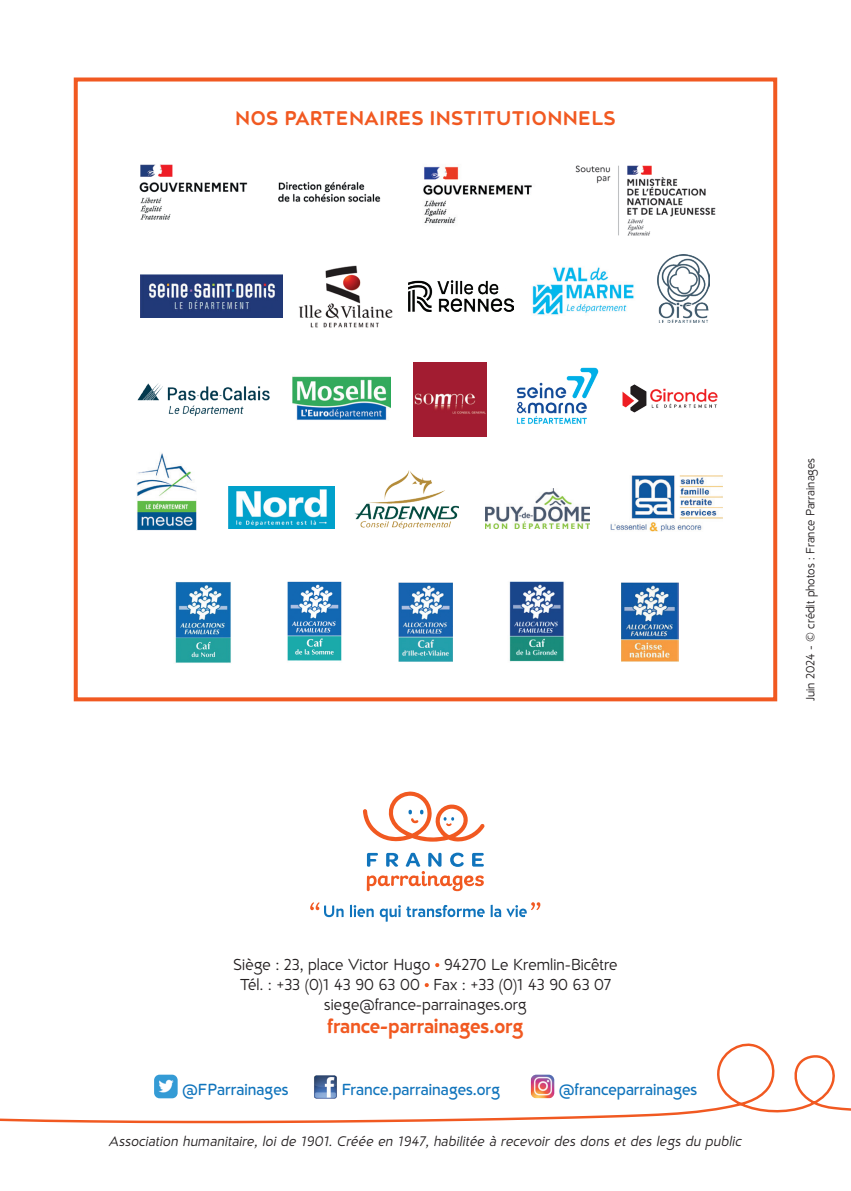
<style>
.page{position:relative;width:851px;height:1191px;background:#fff}
.page>*{position:absolute;margin:0;border:0;box-sizing:border-box;transform-origin:0 0}
.t1{font:700 20px "D Hanna Soft";letter-spacing:.015em;color:#f15921}
.t2{font:700 20px "D Hanna Soft";letter-spacing:-.01em;color:#f15921}
.t3{font:16.2px "D Hanna Soft";color:#1074bc}
.t4{font:16px/20px "D Hanna Soft";letter-spacing:.005em;color:#231f20;text-align:center}
.t5{font:italic 14px "D Hanna Soft";letter-spacing:.025em;color:#231f20}
.t6{font:12px "D Hanna Soft";color:#231f20}
</style>
<div class="page">
<div style="left:74px;top:77px;width:703px;height:624px;border:4px solid #f15921"></div>
<img style="left:354px;top:470px;width:104px;height:58px">
<img style="left:485px;top:488px;width:104px;height:40px">
<img style="left:137px;top:383px;width:133px;height:34px">
<img style="left:657px;top:255px;width:52px;height:67px">
<img style="left:175px;top:582px;width:56px;height:81px">
<img style="left:610px;top:476px;width:112px;height:56px">
<img style="left:293px;top:376px;width:97px;height:44px">
<img style="left:299px;top:265px;width:94px;height:63px">
<img style="left:139px;top:164px;width:242px;height:56px">
<img style="left:423px;top:166px;width:109px;height:58px">
<img style="left:414px;top:362px;width:73px;height:74px">
<img style="left:141px;top:275px;width:142px;height:42px">
<img style="left:532px;top:267px;width:102px;height:48px">
<img style="left:287px;top:581px;width:55px;height:80px">
<img style="left:398px;top:582px;width:54px;height:79px">
<img style="left:621px;top:582px;width:57px;height:79px">
<img style="left:509px;top:581px;width:55px;height:81px">
<svg style="left:0;top:1043px;width:850px;height:81px"></svg>
<img style="left:311px;top:1074px;width:26px;height:27px">
<img style="left:530px;top:1074px;width:24px;height:24px">
<img style="left:154px;top:1074px;width:24px;height:24px">
<svg style="left:435px;top:963px;width:4px;height:4px"></svg>
<svg style="left:424px;top:983px;width:5px;height:4px"></svg>
<svg style="left:366px;top:852px;width:117px;height:39px"></svg>
<svg style="left:363px;top:791px;width:121px;height:51px"></svg>
<svg style="left:310px;top:902px;width:33px;height:15px"></svg>
<svg style="left:350px;top:904px;width:23px;height:13px"></svg>
<svg style="left:380px;top:905px;width:104px;height:16px"></svg>
<svg style="left:490px;top:902px;width:50px;height:15px"></svg>
<img style="left:516px;top:367px;width:83px;height:57px">
<img style="left:408px;top:281px;width:105px;height:30px">
<img style="left:622px;top:384px;width:96px;height:29px">
<img style="left:137px;top:453px;width:60px;height:77px">
<img style="left:575px;top:165px;width:141px;height:71px">
<img style="left:229px;top:486px;width:105px;height:42px">
<p class="t1" style="left:235px;top:105px;width:382px">NOS PARTENAIRES INSTITUTIONNELS</p>
<p class="t6" style="left:802px;top:701px;width:245px;rotate:-90deg">Juin 2024 - © crédit photos : France Parrainages</p>
<p class="t4" style="left:233px;top:954px;width:385px">Siège : 23, place Victor Hugo 94270 Le Kremlin-Bicêtre<br>Tél. : +33 (0)1 43 90 63 00 Fax : +33 (0)1 43 90 63 07 siege@france-parrainages.org</p>
<p class="t2" style="left:327px;top:1013px;width:198px">france-parrainages.org</p>
<p class="t3" style="left:182px;top:1079px;width:108px">@FParrainages</p>
<p class="t3" style="left:341px;top:1079px;width:160px">France.parrainages.org</p>
<p class="t3" style="left:558px;top:1079px;width:140px">@franceparrainages</p>
<p class="t5" style="left:109px;top:1132px;width:634px">Association humanitaire, loi de 1901. Créée en 1947, habilitée à recevoir des dons et des legs du public</p>
</div>
